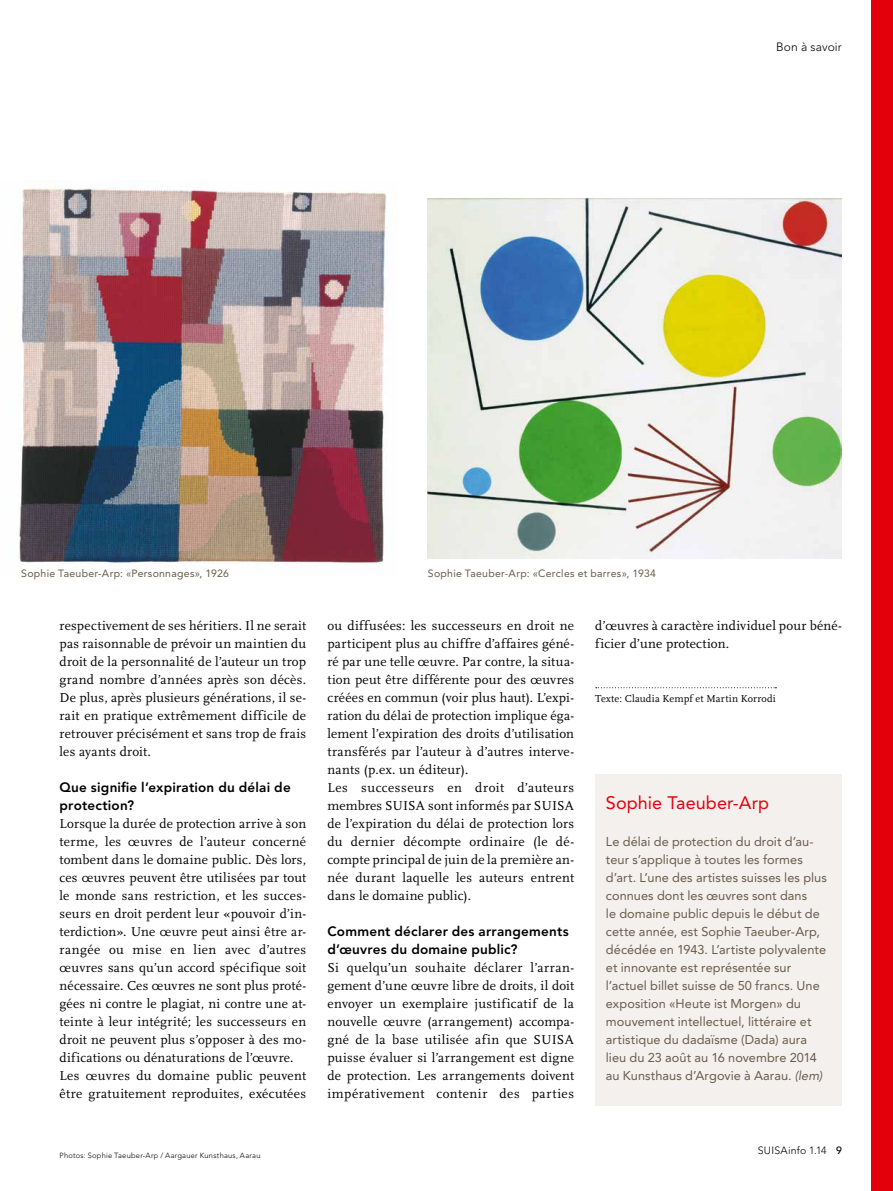
<style>
.page{position:relative;width:893px;height:1191px;background:#fff}
.page>*{position:absolute;margin:0;border:0;box-sizing:border-box;transform-origin:0 0}
.t1{font:18px "Avenir";letter-spacing:.005em;color:#e3000b}
.t2{font:13.5px/18px "Scala";letter-spacing:.015em;color:#000}
.t3{font:800 13.5px/18px "Avenir";letter-spacing:.015em;color:#000}
.t4{font:12.75px/18px "Avenir";letter-spacing:.005em;color:#685b4a}
.t5{font:300 12px "Avenir";letter-spacing:.015em;color:#000}
.t6{font:10.5px "Avenir";letter-spacing:.025em;color:#685b4a}
.t7{font:10.5px "Scala";letter-spacing:.02em;color:#000}
.t8{font:300 10.5px "Avenir";letter-spacing:.02em;color:#000}
.t9{font:300 7.5px "Avenir";letter-spacing:.03em;color:#000}
.s1{font-style:italic}
.s2{font-weight:500}
</style>
<div class="page">
<img style="left:19px;top:186px;width:368px;height:379px">
<img style="left:428px;top:198px;width:414px;height:360px">
<svg style="left:596px;top:687px;width:180px;height:1px"></svg>
<div style="left:872px;top:0;width:21px;height:1191px;background:#e3000b"></div>
<div style="left:595px;top:774px;width:247px;height:332px;background:#f4f0ed"></div>
<p class="t5" style="left:776px;top:39px;width:67px">Bon à savoir</p>
<p class="t6" style="left:21px;top:567px;width:209px">Sophie Taeuber-Arp: «Personnages», 1926</p>
<p class="t6" style="left:428px;top:567px;width:230px">Sophie Taeuber-Arp: «Cercles et barres», 1934</p>
<p class="t2" style="left:60px;top:617px;width:248px;text-align:justify">respectivement de ses héritiers. Il ne serait pas raisonnable de prévoir un maintien du droit de la personnalité de l’auteur un trop grand nombre d’années après son décès.<br>De plus, après plusieurs générations, il se&shy;rait en pratique extrêmement difficile de retrouver précisément et sans trop de frais les ayants droit.</p>
<p class="t3" style="left:60px;top:778px;width:233px">Que signifie l’expiration du délai de protection?</p>
<p class="t2" style="left:60px;top:815px;width:248px">Lorsque la durée de protection arrive à son terme, les œuvres de l’auteur concerné tombent dans le domaine public. Dès lors, ces œuvres peuvent être utilisées par tout le monde sans restriction, et les succes&shy;seurs en droit perdent leur «pouvoir d’in&shy;terdiction». Une œuvre peut ainsi être ar&shy;rangée ou mise en lien avec d’autres œuvres sans qu’un accord spécifique soit nécessaire. Ces œuvres ne sont plus proté&shy;gées ni contre le plagiat, ni contre une at&shy;teinte à leur intégrité; les successeurs en droit ne peuvent plus s’opposer à des mo&shy;difications ou dénaturations de l’œuvre.<br>Les œuvres du domaine public peuvent être gratuitement reproduites, exécutées</p>
<p class="t9" style="left:60px;top:1150px;width:203px">Photos: Sophie Taeuber-Arp / Aargauer Kunsthaus, Aarau</p>
<p class="t2" style="left:327px;top:617px;width:248px">ou diffusées: les successeurs en droit ne participent plus au chiffre d’affaires géné&shy;ré par une telle œuvre. Par contre, la situa&shy;tion peut être différente pour des œuvres créées en commun (voir plus haut). L’expi&shy;ration du délai de protection implique éga&shy;lement l’expiration des droits d’utilisation transférés par l’auteur à d’autres interve&shy;nants (p.ex. un éditeur).<br>Les successeurs en droit d’auteurs membres SUISA sont informés par SUISA de l’expiration du délai de protection lors du dernier décompte ordinaire (le dé&shy;compte principal de juin de la première an&shy;née durant laquelle les auteurs entrent dans le domaine public).</p>
<p class="t3" style="left:327px;top:922px;width:243px">Comment déclarer des arrangements d’œuvres du domaine public?</p>
<p class="t2" style="left:327px;top:959px;width:248px;text-align:justify">Si quelqu’un souhaite déclarer l’arran&shy;gement d’une œuvre libre de droits, il doit envoyer un exemplaire justificatif de la nouvelle œuvre (arrangement) accompa&shy;gné de la base utilisée afin que SUISA puisse évaluer si l’arrangement est digne de protection. Les arrangements doivent impérativement contenir des parties</p>
<p class="t2" style="left:595px;top:617px;width:248px">d’œuvres à caractère individuel pour béné&shy;ficier d’une protection.</p>
<p class="t7" style="left:595px;top:693px;width:182px">Texte: Claudia Kempf et Martin Korrodi</p>
<h1 class="t1" style="left:606px;top:792px;width:165px">Sophie Taeuber-Arp</h1>
<p class="t4" style="left:606px;top:833px;width:222px">Le délai de protection du droit d’au&shy;teur s’applique à toutes les formes d’art. L’une des artistes suisses les plus connues dont les œuvres sont dans<br>le domaine public depuis le début de cette année, est Sophie Taeuber-Arp, décédée en 1943. L’artiste polyvalente et innovante est représentée sur l’actuel billet suisse de 50 francs. Une exposition «Heute ist Morgen» du mouvement intellectuel, littéraire et artistique du dadaïsme (Dada) aura lieu du 23 août au 16 novembre 2014 au Kunsthaus d’Argovie à Aarau. <span class="s1">(lem)</span></p>
<p class="t8" style="left:758px;top:1144px;width:86px">SUISAinfo 1.14 <span class="s2">9</span></p>
</div>
